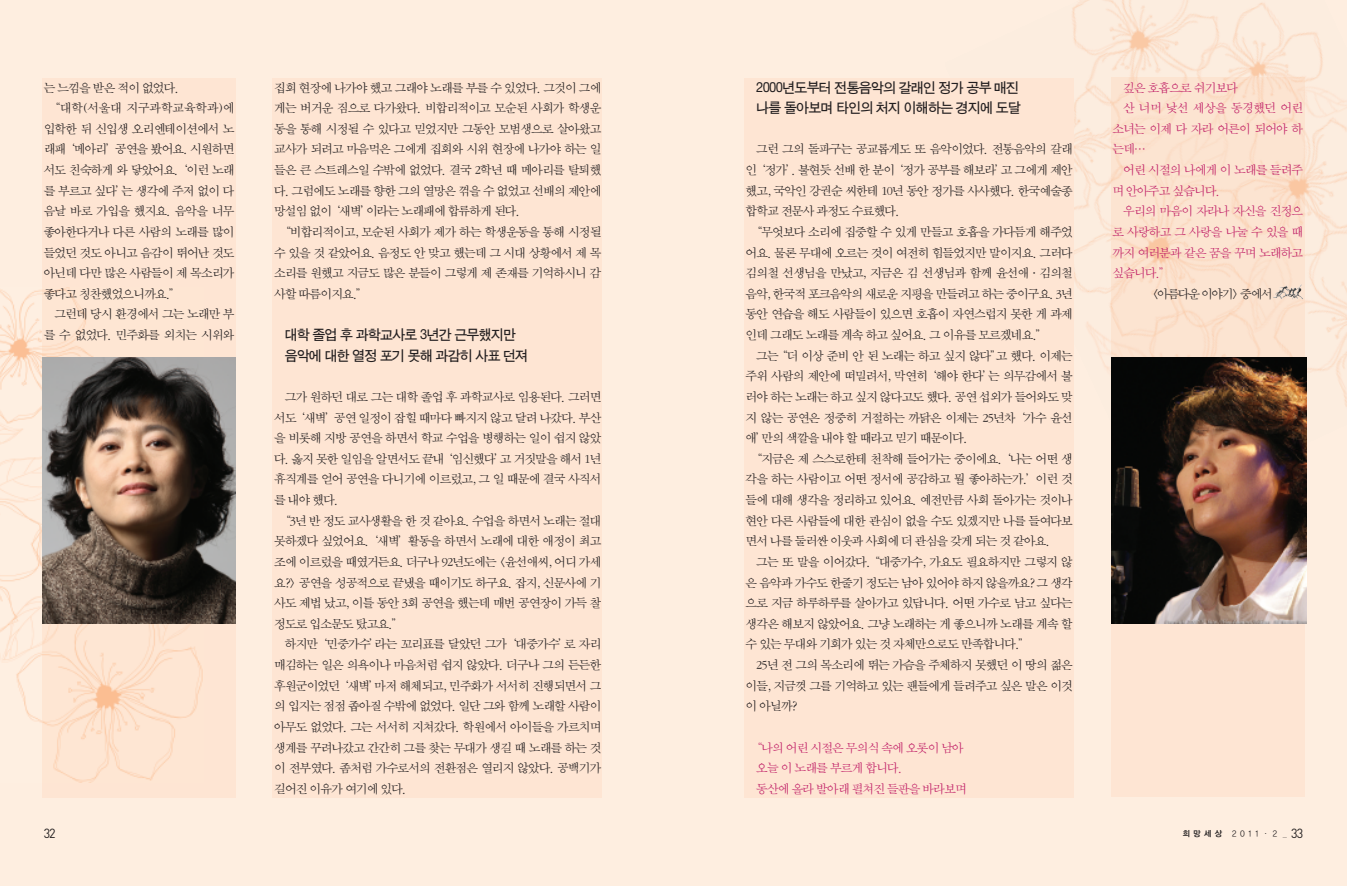
<style>
.page{position:relative;width:1347px;height:886px;background:#fff}
.page>*{position:absolute;margin:0;border:0;box-sizing:border-box;transform-origin:0 0}
.t1{font:14.38px/20.6px "Sand Tg";letter-spacing:-.05em;color:#231f20}
.t2{font:13.12px "DIN";color:#231f20;scale:.95 1}
.t3{font:12.88px "Sand Sm";letter-spacing:-.055em;color:#231f20}
.t4{font:12.88px/20.6px "Sand Sm";letter-spacing:-.055em;color:#c12168}
.t5{font:12.88px "Sand Sm";letter-spacing:-.01em;color:#231f20}
.t6{font:12.88px "Sand Sm";letter-spacing:-.035em;color:#c12168}
.t7{font:12.88px "Sand Sm";letter-spacing:-.095em;color:#231f20}
.t8{font:8.12px "YGO12";color:#231f20}
.s1{font-family:"YGO14"}
.s2{font-family:"Y Mj O11";font-size:8.75px}
.s3{font-family:"DIN";font-size:13.12px}
</style>
<div class="page">
<div style="left:0;top:0;width:673px;height:886px;background:#feeee0"></div>
<img style="left:0;top:287px;width:43px;height:495px">
<div style="left:673px;top:0;width:673px;height:886px;background:#feeee0"></div>
<img style="left:1072px;top:0;width:274px;height:512px">
<div style="left:1111px;top:78px;width:193px;height:719px;background:#fee5d3"></div>
<img style="left:1111px;top:78px;width:193px;height:280px">
<div style="left:43px;top:78px;width:193px;height:719px;background:#fee5d3"></div>
<img style="left:43px;top:287px;width:161px;height:495px">
<div style="left:744px;top:78px;width:330px;height:719px;background:#fee5d3"></div>
<div style="left:273px;top:78px;width:329px;height:719px;background:#fee5d3"></div>
<img style="left:43px;top:358px;width:193px;height:266px">
<img style="left:1111px;top:358px;width:195px;height:266px">
<svg style="left:1298px;top:287px;width:4px;height:11px"></svg>
<p class="t3" style="left:44px;top:81px;width:137px">는 느낌을 받은 적이 없었다.</p>
<p class="t5" style="left:49px;top:102px;width:187px">“대학(서울대 지구과학교육학과)에</p>
<p class="t3" style="left:44px;top:122px;width:192px">입학한 뒤 신입생 오리엔테이션에서 노</p>
<p class="t3" style="left:44px;top:143px;width:192px">래패‘메아리’공연을 봤어요. 시원하면</p>
<p class="t3" style="left:44px;top:164px;width:192px">서도 친숙하게 와 닿았어요.‘이런 노래</p>
<p class="t3" style="left:44px;top:184px;width:192px">를 부르고 싶다’는 생각에 주저 없이 다</p>
<p class="t3" style="left:44px;top:205px;width:192px">음날 바로 가입을 했지요. 음악을 너무</p>
<p class="t3" style="left:44px;top:226px;width:192px">좋아한다거나 다른 사람의 노래를 많이</p>
<p class="t3" style="left:44px;top:246px;width:192px">들었던 것도 아니고 음감이 뛰어난 것도</p>
<p class="t3" style="left:44px;top:267px;width:192px">아닌데 다만 많은 사람들이 제 목소리가</p>
<p class="t3" style="left:44px;top:287px;width:139px">좋다고 칭찬했었으니까요.”</p>
<p class="t3" style="left:54px;top:308px;width:181px">그런데 당시 환경에서 그는 노래만 부</p>
<p class="t3" style="left:44px;top:329px;width:192px">를 수 없었다. 민주화를 외치는 시위와</p>
<p class="t3" style="left:274px;top:81px;width:329px">집회 현장에 나가야 했고 그래야 노래를 부를 수 있었다. 그것이 그에</p>
<p class="t3" style="left:274px;top:102px;width:329px">게는 버거운 짐으로 다가왔다. 비합리적이고 모순된 사회가 학생운</p>
<p class="t3" style="left:274px;top:122px;width:329px">동을 통해 시정될 수 있다고 믿었지만 그동안 모범생으로 살아왔고</p>
<p class="t3" style="left:274px;top:143px;width:329px">교사가 되려고 마음먹은 그에게 집회와 시위 현장에 나가야 하는 일</p>
<p class="t3" style="left:274px;top:164px;width:329px">들은 큰 스트레스일 수밖에 없었다. 결국 2학년 때 메아리를 탈퇴했</p>
<p class="t3" style="left:274px;top:184px;width:329px">다. 그럼에도 노래를 향한 그의 열망은 꺾을 수 없었고 선배의 제안에</p>
<p class="t3" style="left:274px;top:205px;width:247px">망설임 없이‘새벽’이라는 노래패에 합류하게 된다.</p>
<p class="t3" style="left:279px;top:226px;width:324px">“비합리적이고, 모순된 사회가 제가 하는 학생운동을 통해 시정될</p>
<p class="t3" style="left:274px;top:246px;width:329px">수 있을 것 같았어요. 음정도 안 맞고 했는데 그 시대 상황에서 제 목</p>
<p class="t3" style="left:274px;top:267px;width:329px">소리를 원했고 지금도 많은 분들이 그렇게 제 존재를 기억하시니 감</p>
<p class="t3" style="left:274px;top:287px;width:95px">사할 따름이지요.”</p>
<p class="t1" style="left:285px;top:325px;width:245px">대학 졸업 후 과학교사로 3년간 근무했지만 음악에 대한 열정 포기 못해 과감히 사표 던져</p>
<p class="t3" style="left:285px;top:391px;width:318px">그가 원하던 대로 그는 대학 졸업 후 과학교사로 임용된다. 그러면</p>
<p class="t3" style="left:274px;top:411px;width:329px">서도‘새벽’공연 일정이 잡힐 때마다 빠지지 않고 달려 나갔다. 부산</p>
<p class="t3" style="left:274px;top:432px;width:329px">을 비롯해 지방 공연을 하면서 학교 수업을 병행하는 일이 쉽지 않았</p>
<p class="t3" style="left:274px;top:452px;width:329px">다. 옳지 못한 일임을 알면서도 끝내‘임신했다’고 거짓말을 해서 1년</p>
<p class="t3" style="left:274px;top:473px;width:329px">휴직계를 얻어 공연을 다니기에 이르렀고, 그 일 때문에 결국 사직서</p>
<p class="t3" style="left:274px;top:494px;width:66px">를 내야 했다.</p>
<p class="t3" style="left:279px;top:514px;width:324px">“3년 반 정도 교사생활을 한 것 같아요. 수업을 하면서 노래는 절대</p>
<p class="t3" style="left:274px;top:535px;width:329px">못하겠다 싶었어요.‘새벽’활동을 하면서 노래에 대한 애정이 최고</p>
<p class="t3" style="left:274px;top:556px;width:329px">조에 이르렀을 때였거든요. 더구나 92년도에는 &lt;윤선애씨, 어디 가세</p>
<p class="t3" style="left:274px;top:576px;width:329px">요?&gt; 공연을 성공적으로 끝냈을 때이기도 하구요. 잡지, 신문사에 기</p>
<p class="t3" style="left:274px;top:597px;width:329px">사도 제법 났고, 이틀 동안 3회 공연을 했는데 매번 공연장이 가득 찰</p>
<p class="t3" style="left:274px;top:617px;width:131px">정도로 입소문도 탔고요.”</p>
<p class="t3" style="left:285px;top:638px;width:318px">하지만‘민중가수’라는 꼬리표를 달았던 그가‘대중가수’로 자리</p>
<p class="t3" style="left:274px;top:659px;width:329px">매김하는 일은 의욕이나 마음처럼 쉽지 않았다. 더구나 그의 든든한</p>
<p class="t3" style="left:274px;top:679px;width:329px">후원군이었던‘새벽’마저 해체되고, 민주화가 서서히 진행되면서 그</p>
<p class="t3" style="left:274px;top:700px;width:329px">의 입지는 점점 좁아질 수밖에 없었다. 일단 그와 함께 노래할 사람이</p>
<p class="t3" style="left:274px;top:721px;width:329px">아무도 없었다. 그는 서서히 지쳐갔다. 학원에서 아이들을 가르치며</p>
<p class="t3" style="left:274px;top:741px;width:329px">생계를 꾸려나갔고 간간히 그를 찾는 무대가 생길 때 노래를 하는 것</p>
<p class="t3" style="left:274px;top:762px;width:329px">이 전부였다. 좀처럼 가수로서의 전환점은 열리지 않았다. 공백기가</p>
<p class="t3" style="left:274px;top:782px;width:134px">길어진 이유가 여기에 있다.</p>
<p class="t1" style="left:756px;top:77px;width:266px">2000년도부터 전통음악의 갈래인 정가 공부 매진 나를 돌아보며 타인의 처지 이해하는 경지에 도달</p>
<p class="t3" style="left:756px;top:143px;width:318px">그런 그의 돌파구는 공교롭게도 또 음악이었다. 전통음악의 갈래</p>
<p class="t3" style="left:745px;top:164px;width:329px">인‘정가’. 불현듯 선배 한 분이‘정가 공부를 해보라’고 그에게 제안</p>
<p class="t3" style="left:745px;top:184px;width:329px">했고, 국악인 강권순 씨한테 10년 동안 정가를 사사했다. 한국예술종</p>
<p class="t3" style="left:745px;top:205px;width:155px">합학교 전문사 과정도 수료했다.</p>
<p class="t3" style="left:750px;top:226px;width:324px">“무엇보다 소리에 집중할 수 있게 만들고 호흡을 가다듬게 해주었</p>
<p class="t3" style="left:745px;top:246px;width:329px">어요. 물론 무대에 오르는 것이 여전히 힘들었지만 말이지요. 그러다</p>
<p class="t3" style="left:745px;top:267px;width:329px">김의철 선생님을 만났고, 지금은 김 선생님과 함께 윤선애·김의철</p>
<p class="t3" style="left:745px;top:287px;width:329px">음악, 한국적 포크음악의 새로운 지평을 만들려고 하는 중이구요. 3년</p>
<p class="t3" style="left:745px;top:308px;width:329px">동안 연습을 해도 사람들이 있으면 호흡이 자연스럽지 못한 게 과제</p>
<p class="t3" style="left:745px;top:329px;width:304px">인데 그래도 노래를 계속 하고 싶어요. 그 이유를 모르겠네요.”</p>
<p class="t3" style="left:756px;top:349px;width:318px">그는“더 이상 준비 안 된 노래는 하고 싶지 않다”고 했다. 이제는</p>
<p class="t3" style="left:745px;top:370px;width:329px">주위 사람의 제안에 떠밀려서, 막연히‘해야 한다’는 의무감에서 불</p>
<p class="t3" style="left:745px;top:391px;width:329px">러야 하는 노래는 하고 싶지 않다고도 했다. 공연 섭외가 들어와도 맞</p>
<p class="t3" style="left:745px;top:411px;width:329px">지 않는 공연은 정중히 거절하는 까닭은 이제는 25년차‘가수 윤선</p>
<p class="t3" style="left:745px;top:432px;width:223px">애’만의 색깔을 내야 할 때라고 믿기 때문이다.</p>
<p class="t3" style="left:750px;top:452px;width:324px">“지금은 제 스스로한테 천착해 들어가는 중이에요.‘나는 어떤 생</p>
<p class="t3" style="left:745px;top:473px;width:329px">각을 하는 사람이고 어떤 정서에 공감하고 뭘 좋아하는가.’이런 것</p>
<p class="t3" style="left:745px;top:494px;width:329px">들에 대해 생각을 정리하고 있어요. 예전만큼 사회 돌아가는 것이나</p>
<p class="t3" style="left:745px;top:514px;width:329px">현안 다른 사람들에 대한 관심이 없을 수도 있겠지만 나를 들여다보</p>
<p class="t3" style="left:745px;top:535px;width:306px">면서 나를 둘러싼 이웃과 사회에 더 관심을 갖게 되는 것 같아요.</p>
<p class="t3" style="left:756px;top:556px;width:318px">그는 또 말을 이어갔다.“대중가수, 가요도 필요하지만 그렇지 않</p>
<p class="t3" style="left:745px;top:576px;width:329px">은 음악과 가수도 한줄기 정도는 남아 있어야 하지 않을까요? 그 생각</p>
<p class="t3" style="left:745px;top:597px;width:329px">으로 지금 하루하루를 살아가고 있답니다. 어떤 가수로 남고 싶다는</p>
<p class="t3" style="left:745px;top:617px;width:329px">생각은 해보지 않았어요. 그냥 노래하는 게 좋으니까 노래를 계속 할</p>
<p class="t3" style="left:745px;top:638px;width:286px">수 있는 무대와 기회가 있는 것 자체만으로도 만족합니다.”</p>
<p class="t3" style="left:756px;top:659px;width:318px">25년 전 그의 목소리에 뛰는 가슴을 주체하지 못했던 이 땅의 젊은</p>
<p class="t3" style="left:745px;top:679px;width:329px">이들, 지금껏 그를 기억하고 있는 팬들에게 들려주고 싶은 말은 이것</p>
<p class="t3" style="left:745px;top:700px;width:53px">이 아닐까?</p>
<p class="t4" style="left:756px;top:737px;width:212px;text-indent:-6px">“나의 어린 시절은 무의식 속에 오롯이 남아 오늘 이 노래를 부르게 합니다.<br>동산에 올라 발아래 펼쳐진 들판을 바라보며</p>
<p class="t4" style="left:1123px;top:77px;width:117px">깊은 호흡으로 쉬기보다</p>
<p class="t6" style="left:1123px;top:102px;width:181px">산 너머 낯선 세상을 동경했던 어린</p>
<p class="t4" style="left:1112px;top:119px;width:192px">소녀는 이제 다 자라 어른이 되어야 하</p>
<p class="t4" style="left:1112px;top:139px;width:35px">는데…</p>
<p class="t4" style="left:1123px;top:160px;width:181px">어린 시절의 나에게 이 노래를 들려주</p>
<p class="t4" style="left:1112px;top:180px;width:109px">며 안아주고 싶습니다.</p>
<p class="t4" style="left:1123px;top:201px;width:181px">우리의 마음이 자라나 자신을 진정으</p>
<p class="t4" style="left:1112px;top:222px;width:192px">로 사랑하고그 사랑을 나눌수 있을때</p>
<p class="t4" style="left:1112px;top:242px;width:192px">까지 여러분과 같은 꿈을 꾸며 노래하고</p>
<p class="t4" style="left:1112px;top:263px;width:60px">싶습니다.”</p>
<p class="t7" style="left:1151px;top:287px;width:122px">&lt;아름다운 이야기&gt; 중에서</p>
<p class="t2" style="left:44px;top:826px;width:14px">32</p>
<p class="t8" style="left:1182px;top:829px;width:122px"><span class="s1">희망세상</span> 2011·2 <span class="s2">_</span> <span class="s3">33</span></p>
</div>
